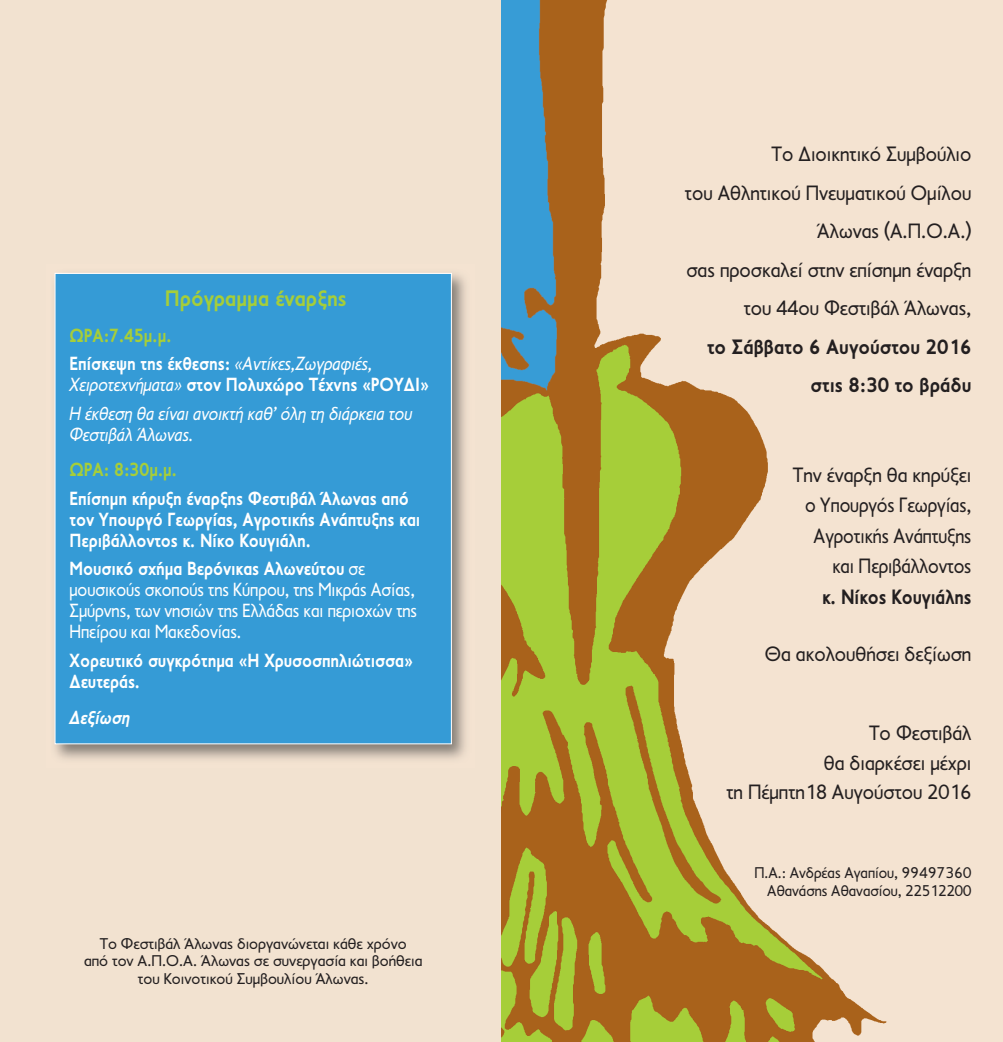
<style>
.page{position:relative;width:1003px;height:1042px;background:#fff}
.page>*{position:absolute;margin:0;border:0;box-sizing:border-box;transform-origin:0 0}
.t1{font:700 22.75px "PF Transport";color:#a6ce39;scale:.95 1}
.t2{font:21px/38.5px "PF Transport";color:#231f20;text-align:right;scale:.95 1}
.t3{font:700 21px/38.5px "PF Transport";color:#231f20;text-align:right;scale:.95 1}
.t4{font:700 21px "PF Transport";color:#231f20;scale:.9 1}
.t5{font:700 19.25px/21px "PF Transport";letter-spacing:-.005em;color:#fff;scale:.9 1}
.t6{font:19.25px/21px "PF Transport";letter-spacing:-.005em;color:#fff;scale:.9 1}
.t7{font:italic 19.25px/28.5px "PF Transport";letter-spacing:-.005em;color:#fff;scale:.9 1}
.t8{font:700 19.25px "PF Transport";color:#a6ce39;scale:.9 1}
.t9{font:italic 700 19.25px "PF Transport";letter-spacing:-.005em;color:#fff;scale:.9 1}
.t10{font:15.75px/17.5px "PF Transport";color:#231f20;text-align:center}
.t11{font:15.75px/17.5px "PF Transport";color:#231f20;text-align:right;scale:.95 1}
.s1{color:#a6ce39}
.s2{font-weight:400;font-style:italic}
.s3{font-weight:700;font-style:normal}
.s4{font-weight:700}
</style>
<div class="page">
<div style="left:0;top:0;width:1002px;height:1042px;background:#f2e2d0"></div>
<img style="left:501px;top:0;width:386px;height:1042px">
<img style="left:54px;top:273px;width:412px;height:486px">
<div style="left:55px;top:274px;width:396px;height:469px;background:#359bd6"></div>
<p class="t1" style="left:165px;top:290px;width:193px">Πρόγραμμα έναρξης</p>
<p class="t5" style="left:69px;top:323px;width:338px;line-height:28.5px"><span class="s1">ΩΡΑ:7.45μ.μ.<br></span>Επίσκεψη της έκθεσης: <span class="s2">«Αντίκες,Ζωγραφιές,</span></p>
<p class="t7" style="left:69px;top:370px;width:401px">Χειροτεχνήματα» <span class="s3">στον Πολυχώρο Τέχνης «ΡΟΥΔΙ»<br></span>Η έκθεση θα είναι ανοικτή καθ’ όλη τη διάρκεια του</p>
<p class="t7" style="left:69px;top:420px;width:139px">Φεστιβάλ Άλωνας.</p>
<p class="t8" style="left:69px;top:463px;width:121px">ΩΡΑ: 8:30μ.μ.</p>
<p class="t5" style="left:69px;top:490px;width:391px">Επίσημη κήρυξη έναρξης Φεστιβάλ Άλωνας από τον Υπουργό Γεωργίας, Αγροτικής Ανάπτυξης και<br>Περιβάλλοντος κ. Νίκο Κουγιάλη.</p>
<p class="t6" style="left:69px;top:558px;width:387px"><span class="s4">Μουσικό σχήμα Βερόνικας Αλωνεύτου</span> σε μουσικούς σκοπούς της Κύπρου, της Μικράς Ασίας, Σμύρνης, των νησιών της Ελλάδας και περιοχών της Ηπείρου και Μακεδονίας.</p>
<p class="t5" style="left:69px;top:652px;width:383px">Χορευτικό συγκρότημα «Η Χρυσοσπηλιώτισσα»<br>Δευτεράς.</p>
<p class="t9" style="left:69px;top:706px;width:69px">Δεξίωση</p>
<p class="t10" style="left:84px;top:935px;width:340px">Το Φεστιβάλ Άλωνας διοργανώνεται κάθε χρόνο<br>από τον Α.Π.Ο.Α. Άλωνας σε συνεργασία και βοήθεια του Κοινοτικού Συμβουλίου Άλωνας.</p>
<p class="t2" style="left:684px;top:135px;width:303px">Το Διοικητικό Συμβούλιο<br>του Αθλητικού Πνευματικού Ομίλου<br>Άλωνας (Α.Π.Ο.Α.)<br>σας προσκαλεί στην επίσημη έναρξη του 44ου Φεστιβάλ Άλωνας,</p>
<p class="t3" style="left:706px;top:330px;width:280px">το Σάββατο 6 Αυγούστου 2016 στις 8:30 το βράδυ</p>
<p class="t2" style="left:792px;top:459px;width:189px;line-height:30.4px">Την έναρξη θα κηρύξει ο Υπουργός Γεωργίας,<br>Αγροτικής Ανάπτυξης και Περιβάλλοντος</p>
<p class="t4" style="left:821px;top:589px;width:167px">κ. Νίκος Κουγιάλης</p>
<p class="t2" style="left:764px;top:634px;width:219px">Θα ακολουθήσει δεξίωση</p>
<p class="t2" style="left:726px;top:718px;width:259px;line-height:29.8px">Το Φεστιβάλ<br>θα διαρκέσει μέχρι<br>τη Πέμπτη18 Αυγούστου 2016</p>
<p class="t11" style="left:754px;top:864px;width:230px">Π.Α.: Ανδρέας Αγαπίου, 99497360<br>Αθανάσης Αθανασίου, 22512200</p>
</div>
